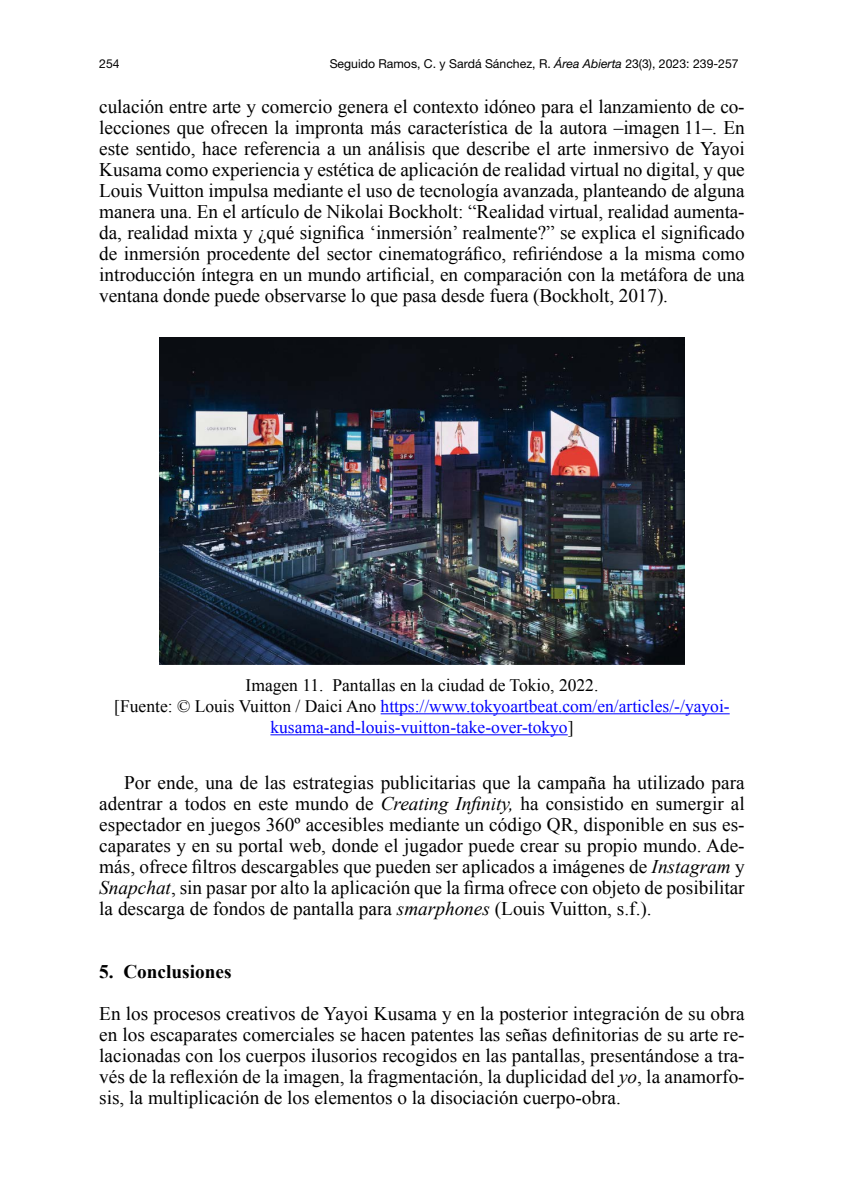
<style>
.page{position:relative;width:844px;height:1191px;background:#fff}
.page>*{position:absolute;margin:0;border:0;box-sizing:border-box;transform-origin:0 0}
._01_Texto_General{font:19.25px/21px "Times New Roman";letter-spacing:-.005em;color:#000;text-align:justify}
._01-1_Texto_General{font:19.25px/21px "Times New Roman";color:#000;text-align:justify}
._02_Titulo_1{font:700 19.25px "Times New Roman";color:#000}
._08_Pie_de_figuras{font:17.5px/21px "Times New Roman";color:#00f;text-align:center}
.t1{font:12.25px "Helvetica Neue LT Std";color:#000}
.s1{font-style:italic}
.s2{color:#000}
</style>
<div class="page">
<hr style="left:380px;top:713px;width:349px;height:1px;background:#00f">
<hr style="left:270px;top:734px;width:297px;height:1px;background:#00f">
<img style="left:159px;top:337px;width:525px;height:327px">
<p class="t1" style="left:99px;top:57px;width:22px">254</p>
<p class="t1" style="left:329px;top:57px;width:410px">Seguido Ramos, C. y Sardá Sánchez, R. <span class="s1">Área Abierta</span> 23(3), 2023: 239-257</p>
<p class="_01_Texto_General" style="left:99px;top:95px;width:647px">culación entre arte y comercio genera el contexto idóneo para el lanzamiento de co&shy;lecciones que ofrecen la impronta más característica de la autora –imagen 11–. En este sentido, hace referencia a un análisis que describe el arte inmersivo de Yayoi Kusama como experiencia y estética de aplicación de realidad virtual no digital, y que Louis Vuitton impulsa mediante el uso de tecnología avanzada, planteando de alguna manera una. En el artículo de Nikolai Bockholt: “Realidad virtual, realidad aumenta&shy;da, realidad mixta y ¿qué significa ‘inmersión’ realmente?” se explica el significado de inmersión procedente del sector cinematográfico, refiriéndose a la misma como introducción íntegra en un mundo artificial, en comparación con la metáfora de una ventana donde puede observarse lo que pasa desde fuera (Bockholt, 2017).</p>
<p class="_08_Pie_de_figuras" style="left:114px;top:674px;width:616px"><span class="s2">Imagen 11. Pantallas en la ciudad de Tokio, 2022.<br>[Fuente: © Louis Vuitton / Daici Ano</span> https://www.tokyoartbeat.com/en/articles/-/yayoi&shy;kusama-and-louis-vuitton-take-over-tokyo<span class="s2">]</span></p>
<p class="_01_Texto_General" style="left:99px;top:771px;width:646px;text-indent:25px">Por ende, una de las estrategias publicitarias que la campaña ha utilizado para adentrar a todos en este mundo de <span class="s1">Creating Infinity,</span> ha consistido en sumergir al espectador en juegos 360º accesibles mediante un código QR, disponible en sus es&shy;caparates y en su portal web, donde el jugador puede crear su propio mundo. Ade&shy;más, ofrece filtros descargables que pueden ser aplicados a imágenes de <span class="s1">Instagram</span> y <span class="s1">Snapchat</span>, sin pasar por alto la aplicación que la firma ofrece con objeto de posibilitar la descarga de fondos de pantalla para <span class="s1">smarphones</span> (Louis Vuitton, s.f.).</p>
<p class="_02_Titulo_1" style="left:99px;top:957px;width:134px">5. Conclusiones</p>
<p class="_01-1_Texto_General" style="left:99px;top:1002px;width:646px">En los procesos creativos de Yayoi Kusama y en la posterior integración de su obra en los escaparates comerciales se hacen patentes las señas definitorias de su arte re&shy;lacionadas con los cuerpos ilusorios recogidos en las pantallas, presentándose a tra&shy;vés de la reflexión de la imagen, la fragmentación, la duplicidad del <span class="s1">yo</span>, la anamorfo&shy;sis, la multiplicación de los elementos o la disociación cuerpo-obra.</p>
</div>
